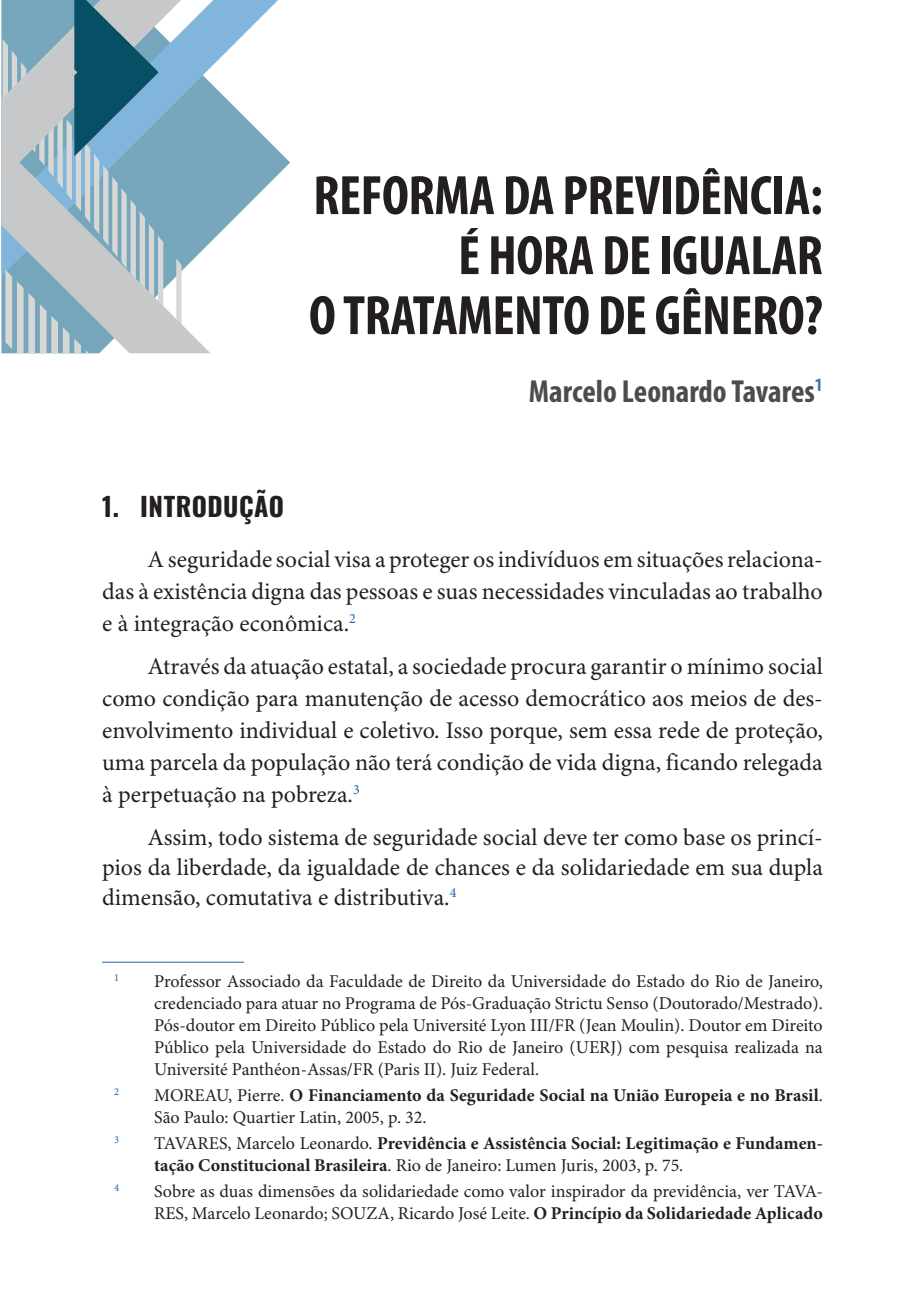
<style>
.page{position:relative;width:908px;height:1304px;background:#fff}
.page>*{position:absolute;margin:0;border:0;box-sizing:border-box;transform-origin:0 0}
.Tit_Cap{font:700 condensed 56px/60px "Myriad Pro";letter-spacing:-.01em;color:#231f20;text-align:right}
.t1{font:700 condensed 32px "Myriad Pro";color:#4b4c4d}
.a{font:26px "Oswald";letter-spacing:.02em;color:#231f20}
.t2{font:24px/32px "Minion Pro";color:#231f20;text-align:justify}
.nota{font:18px/22px "Minion Pro";color:#231f20;text-align:justify}
.nota-2{font:700 18px/22px "Minion Pro";color:#231f20}
.nota-3{font:10.4px "Minion Pro";color:#1f5fab}
.s1{font-weight:400}
.s2{font-weight:700}
</style>
<div class="page">
<svg style="left:210px;top:0;width:80px;height:243px"></svg>
<svg style="left:1px;top:0;width:209px;height:353px;background:#95b3c1"></svg>
<hr style="left:102px;top:962px;width:142px;height:1px;background:#1f5fab">
<p class="Tit_Cap" style="left:309px;top:164px;width:515px">REFORMA DA PREVIDÊNCIA:<br>É HORA DE IGUALAR<br>O TRATAMENTO DE GÊNERO?</p>
<h2 class="t1" style="left:528px;top:371px;width:295px">Marcelo Leonardo Tavares<sup>1</sup></h2>
<p class="a" style="left:102px;top:484px;width:183px">1. INTRODUÇÃO</p>
<p class="t2" style="left:102px;top:544px;width:722px;text-indent:45px">A seguridade social visa a proteger os indivíduos em situações relaciona&shy;das à existência digna das pessoas e suas necessidades vinculadas ao trabalho e à integração econômica.<sup>2</sup></p>
<p class="t2" style="left:102px;top:651px;width:722px;text-indent:45px">Através da atuação estatal, a sociedade procura garantir o mínimo social como condição para manutenção de acesso democrático aos meios de des&shy;envolvimento individual e coletivo. Isso porque, sem essa rede de proteção, uma parcela da população não terá condição de vida digna, ficando relegada à perpetuação na pobreza.<sup>3</sup></p>
<p class="t2" style="left:102px;top:823px;width:722px;line-height:30px;text-indent:45px">Assim, todo sistema de seguridade social deve ter como base os princí&shy;pios da liberdade, da igualdade de chances e da solidariedade em sua dupla dimensão, comutativa e distributiva.<sup>4</sup></p>
<p class="nota-3" style="left:114px;top:971px;width:7px">1</p>
<p class="nota" style="left:154px;top:971px;width:670px">Professor Associado da Faculdade de Direito da Universidade do Estado do Rio de Janeiro, credenciado para atuar no Programa de Pós-Graduação Strictu Senso (Doutorado/Mestrado).<br>Pós-doutor em Direito Público pela Université Lyon III/FR (Jean Moulin). Doutor em Direito Público pela Universidade do Estado do Rio de Janeiro (UERJ) com pesquisa realizada na Université Panthéon-Assas/FR (Paris II). Juiz Federal.</p>
<p class="nota-3" style="left:114px;top:1085px;width:7px">2</p>
<p class="nota-2" style="left:154px;top:1084px;width:670px"><span class="s1">MOREAU, Pierre.</span> O Financiamento da Seguridade Social na União Europeia e no Brasil<span class="s1">.<br>São Paulo: Quartier Latin, 2005, p. 32.</span></p>
<p class="nota-3" style="left:114px;top:1133px;width:7px">3</p>
<p class="nota-2" style="left:154px;top:1132px;width:670px"><span class="s1">TAVARES, Marcelo Leonardo.</span> Previdência e Assistência Social: Legitimação e Fundamen&shy;tação Constitucional Brasileira<span class="s1">. Rio de Janeiro: Lumen Juris, 2003, p. 75.</span></p>
<p class="nota-3" style="left:114px;top:1181px;width:7px">4</p>
<p class="nota" style="left:154px;top:1181px;width:670px">Sobre as duas dimensões da solidariedade como valor inspirador da previdência, ver TAVA-<br>RES, Marcelo Leonardo; SOUZA, Ricardo José Leite. <span class="s2">O Princípio da Solidariedade Aplicado</span></p>
</div>
